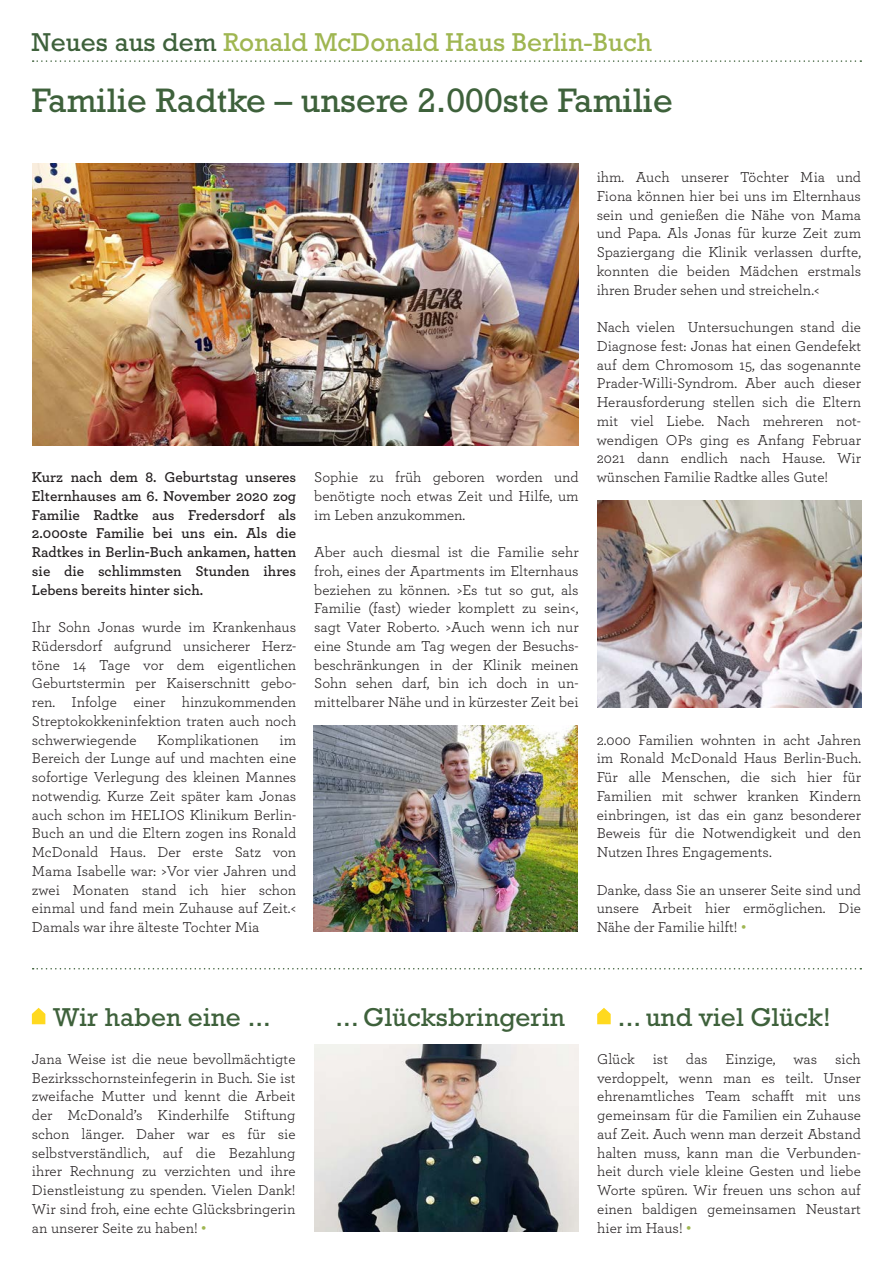
<style>
.page{position:relative;width:893px;height:1263px;background:#fff}
.page>*{position:absolute;margin:0;border:0;box-sizing:border-box;transform-origin:0 0}
.Small_Subheadline__2{font:34.5px "Rockwell Std";letter-spacing:.005em;color:#3e613b}
.Brand_Text_Flyer__17{font:26.25px "Rockwell Std";letter-spacing:.005em;color:#3e613b}
.Brand_Text_Haus_ausg{font:26.25px "Rockwell Std";letter-spacing:.005em;color:#9fb651}
.Copy_Justify_Paragra{font:15px/18.8px "Archer";color:#231f20;text-align:justify}
.Copy_Justify__10pt{font:15px/18.8px "Archer";color:#231f20;text-align:justify}
.Copy_Justify_Paragra-2{font:600 15px/18.8px "Archer";color:#231f20;text-align:justify}
.s1{color:#3e613b}
.s2{font-family:"Rockwell Std";color:#9fb651}
</style>
<div class="page">
<svg style="left:33px;top:968px;width:828px;height:1px"></svg>
<svg style="left:33px;top:60px;width:828px;height:2px"></svg>
<svg style="left:32px;top:1008px;width:13px;height:16px"></svg>
<svg style="left:597px;top:1008px;width:14px;height:16px"></svg>
<img style="left:315px;top:1044px;width:263px;height:187px">
<img style="left:314px;top:725px;width:263px;height:207px">
<img style="left:597px;top:501px;width:264px;height:206px">
<img style="left:32px;top:164px;width:547px;height:281px">
<p class="Brand_Text_Haus_ausg" style="left:32px;top:27px;width:621px"><span class="s1">Neues aus dem</span> Ronald McDonald Haus Berlin-Buch</p>
<p class="Small_Subheadline__2" style="left:32px;top:80px;width:642px">Familie Radtke – unsere 2.000ste Familie</p>
<p class="Copy_Justify_Paragra-2" style="left:32px;top:467px;width:266px">Kurz nach dem 8. Geburtstag unseres Elternhauses am 6. November 2020 zog Familie Radtke aus Fredersdorf als 2.000ste Familie bei uns ein. Als die Radtkes in Berlin-Buch ankamen, hatten sie die schlimmsten Stunden ihres Lebens bereits hinter sich.</p>
<p class="Copy_Justify_Paragra" style="left:32px;top:617px;width:266px">Ihr Sohn Jonas wurde im Krankenhaus Rüdersdorf aufgrund unsicherer Herz&shy;töne 14 Tage vor dem eigentlichen Geburtstermin per Kaiserschnitt gebo&shy;ren. Infolge einer hinzukommenden Streptokokkeninfektion traten auch noch schwerwiegende</p>
<p class="Copy_Justify_Paragra" style="left:157px;top:730px;width:103px">Komplikationen</p>
<p class="Copy_Justify_Paragra" style="left:32px;top:730px;width:266px;text-indent:248px">im Bereich der Lunge auf und machten eine sofortige Verlegung des kleinen Mannes notwendig. Kurze Zeit später kam Jonas auch schon im HELIOS Klinikum Berlin-Buch an und die Eltern zogen ins Ronald McDonald Haus. Der erste Satz von Mama Isabelle war: &gt;Vor vier Jahren und zwei Monaten stand ich hier schon einmal und fand mein Zuhause auf Zeit.&lt; Damals war ihre älteste Tochter Mia</p>
<p class="Copy_Justify_Paragra" style="left:314px;top:467px;width:266px">Sophie zu früh geboren worden und benötigte noch etwas Zeit und Hilfe, um im Leben anzukommen.</p>
<p class="Copy_Justify_Paragra" style="left:314px;top:542px;width:266px">Aber auch diesmal ist die Familie sehr froh, eines der Apartments im Elternhaus beziehen zu können. &gt;Es tut so gut, als Familie (fast) wieder komplett zu sein&lt;, sagt Vater Roberto. &gt;Auch wenn ich nur eine Stunde am Tag wegen der Besuchs&shy;beschränkungen in der Klinik meinen Sohn sehen darf, bin ich doch in un&shy;mittelbarer Nähe und in kürzester Zeit bei</p>
<p class="Copy_Justify_Paragra" style="left:597px;top:167px;width:266px">ihm. Auch unserer Töchter Mia und Fiona können hier bei uns im Elternhaus sein und genießen die Nähe von Mama und Papa. Als Jonas für kurze Zeit zum Spaziergang die Klinik verlassen durfte, konnten die beiden Mädchen erstmals ihren Bruder sehen und streicheln.&lt;</p>
<p class="Copy_Justify_Paragra" style="left:597px;top:317px;width:266px">Nach vielen Untersuchungen stand die Diagnose fest: Jonas hat einen Gendefekt auf dem Chromosom 15, das sogenannte Prader-Willi-Syndrom. Aber auch dieser Herausforderung stellen sich die Eltern mit viel Liebe. Nach mehreren not&shy;wendigen OPs ging es Anfang Februar 2021 dann endlich nach Hause. Wir wünschen Familie Radtke alles Gute!</p>
<p class="Copy_Justify_Paragra" style="left:597px;top:730px;width:266px">2.000 Familien wohnten in acht Jahren im Ronald McDonald Haus Berlin-Buch.<br>Für alle Menschen, die sich hier für Familien mit schwer kranken Kindern einbringen, ist das ein ganz besonderer Beweis für die Notwendigkeit und den Nutzen Ihres Engagements.</p>
<p class="Copy_Justify_Paragra" style="left:597px;top:880px;width:266px">Danke, dass Sie an unserer Seite sind und unsere Arbeit hier ermöglichen. Die Nähe der Familie hilft! <span class="s2">•</span></p>
<p class="Brand_Text_Flyer__17" style="left:53px;top:1001px;width:219px">Wir haben eine ...</p>
<p class="Brand_Text_Flyer__17" style="left:336px;top:1001px;width:231px">... Glücksbringerin</p>
<p class="Brand_Text_Flyer__17" style="left:618px;top:1001px;width:214px">... und viel Glück!</p>
<p class="Copy_Justify__10pt" style="left:32px;top:1049px;width:265px">Jana Weise ist die neue bevollmächtigte Bezirksschornsteinfegerin in Buch. Sie ist zweifache Mutter und kennt die Arbeit der McDonald’s Kinderhilfe Stiftung schon länger. Daher war es für sie selbstverständlich, auf die Bezahlung ihrer Rechnung zu verzichten und ihre Dienstleistung zu spenden. Vielen Dank!<br>Wir sind froh, eine echte Glücksbringerin an unserer Seite zu haben! <span class="s2">•</span></p>
<p class="Copy_Justify__10pt" style="left:597px;top:1049px;width:265px">Glück ist das Einzige, was sich verdoppelt, wenn man es teilt. Unser ehrenamtliches Team schafft mit uns gemeinsam für die Familien ein Zuhause auf Zeit. Auch wenn man derzeit Abstand halten muss, kann man die Verbunden&shy;heit durch viele kleine Gesten und liebe Worte spüren. Wir freuen uns schon auf einen baldigen gemeinsamen Neustart hier im Haus! <span class="s2">•</span></p>
</div>
